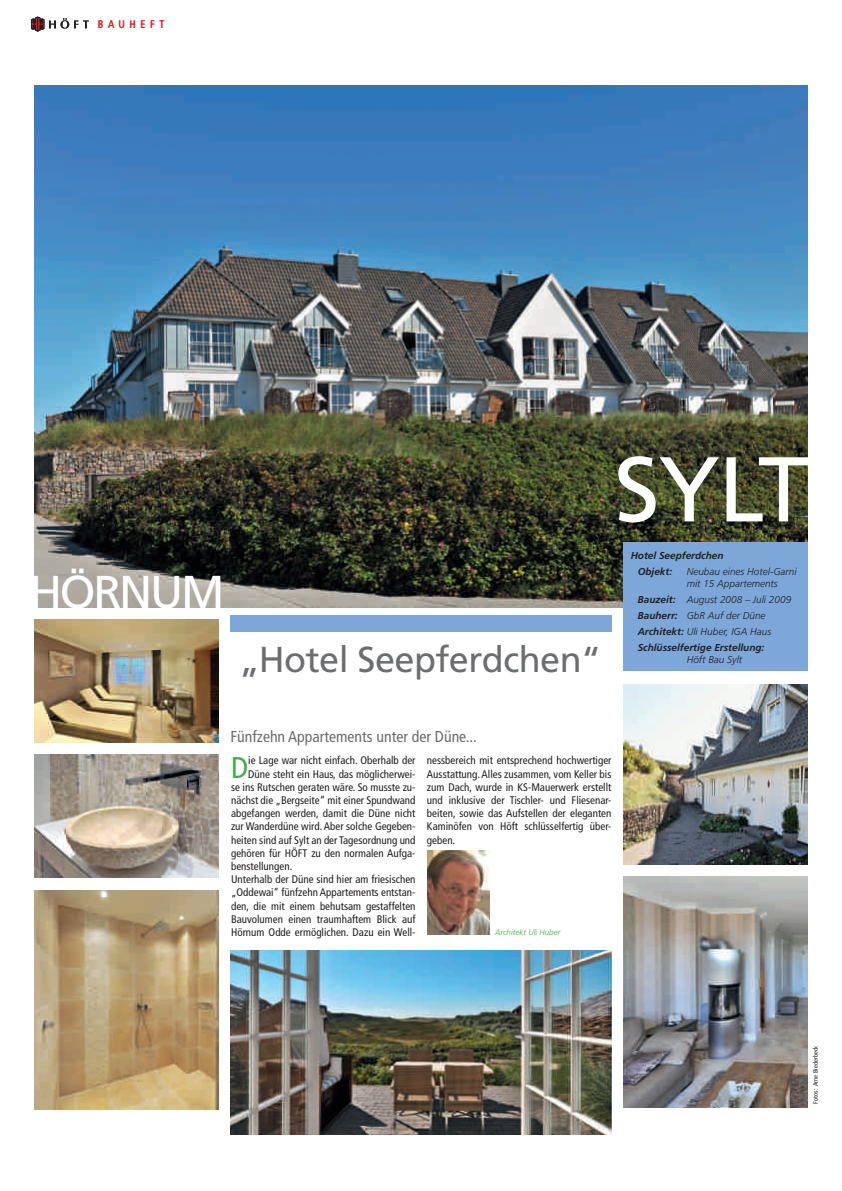
<style>
.page{position:relative;width:842px;height:1191px;background:#fff}
.page>*{position:absolute;margin:0;border:0;box-sizing:border-box;transform-origin:0 0}
.t1{font:91.9px "Frutiger";color:#fff}
.t2{font:46px "Frutiger";letter-spacing:-.05em;color:#fff}
.t3{font:36px "Frutiger";letter-spacing:-.015em;color:#6c6d70}
.t4{font:condensed 29.9px "Frutiger";color:#40ae49}
.t5{font:condensed 15.8px "Frutiger";color:#6c6d70}
.t6{font:condensed 11px/13.2px "Frutiger";color:#231f20;text-align:justify}
.t7{font:condensed 11px "Frutiger";letter-spacing:.42em;color:#ee1d23}
.t8{font:italic 700 10px/16px "Frutiger";color:#231f20}
.t9{font:italic 300 10px/12px "Frutiger";color:#231f20}
.t10{font:italic 300 8px "Frutiger";color:#40ae49}
.t11{font:condensed 6.5px "Frutiger";color:#231f20}
.s1{font-weight:300}
</style>
<div class="page">
<img style="left:34px;top:85px;width:774px;height:523px">
<div style="left:623px;top:542px;width:185px;height:129px;background:#7ca7d8"></div>
<svg style="left:31px;top:17px;width:58px;height:14px"></svg>
<img style="left:623px;top:684px;width:185px;height:180px">
<img style="left:230px;top:950px;width:381px;height:184px">
<img style="left:34px;top:754px;width:184px;height:123px">
<img style="left:34px;top:619px;width:184px;height:124px">
<img style="left:623px;top:876px;width:185px;height:231px">
<img style="left:34px;top:890px;width:184px;height:219px">
<div style="left:230px;top:615px;width:382px;height:16px;background:#7ca7d8"></div>
<img style="left:427px;top:850px;width:62px;height:84px">
<p class="t7" style="left:98px;top:18px;width:68px">BAUHEFT</p>
<h2 class="t2" style="left:29px;top:565px;width:197px">HÖRNUM</h2>
<h3 class="t3" style="left:239px;top:638px;width:363px">„Hotel Seepferdchen“</h3>
<h1 class="t1" style="left:614px;top:435px;width:197px">SYLT</h1>
<p class="t8" style="left:638px;top:548px;width:87px;text-indent:-7px">Hotel Seepferdchen<br>Objekt:</p>
<p class="t9" style="left:687px;top:566px;width:112px">Neubau eines Hotel-Garni mit 15 Appartements</p>
<p class="t8" style="left:638px;top:592px;width:155px">Bauzeit: <span class="s1">August 2008 – Juli 2009<br></span>Bauherr: <span class="s1">GbR Auf der Düne<br></span>Architekt: <span class="s1">Uli Huber, IGA Haus<br></span>Schlüsselfertige Erstellung:</p>
<p class="t9" style="left:687px;top:654px;width:57px">Höft Bau Sylt</p>
<h3 class="t5" style="left:230px;top:727px;width:248px">Fünfzehn Appartements unter der Düne...</h3>
<h3 class="t4" style="left:231px;top:750px;width:19px">D</h3>
<p class="t6" style="left:248px;top:754px;width:169px">ie Lage war nicht einfach. Oberhalb der</p>
<p class="t6" style="left:248px;top:767px;width:169px">Düne steht ein Haus, das möglicherwei-</p>
<p class="t6" style="left:231px;top:780px;width:186px">se ins Rutschen geraten wäre. So musste zu-</p>
<p class="t6" style="left:231px;top:793px;width:186px">nächst die „Bergseite“ mit einer Spundwand</p>
<p class="t6" style="left:231px;top:807px;width:186px">abgefangen werden, damit die Düne nicht</p>
<p class="t6" style="left:231px;top:820px;width:186px">zur Wanderdüne wird.Aber solche Gegeben-</p>
<p class="t6" style="left:231px;top:833px;width:186px">heiten sind auf Sylt an der Tagesordnung und</p>
<p class="t6" style="left:231px;top:846px;width:186px">gehören für HÖFT zu den normalen Aufga-</p>
<p class="t6" style="left:231px;top:859px;width:63px">benstellungen.</p>
<p class="t6" style="left:231px;top:873px;width:186px">Unterhalb der Düne sind hier am friesischen</p>
<p class="t6" style="left:231px;top:886px;width:186px">„Oddewai“ fünfzehn Appartements entstan-</p>
<p class="t6" style="left:231px;top:899px;width:186px">den, die mit einem behutsam gestaffelten</p>
<p class="t6" style="left:231px;top:912px;width:186px">Bauvolumen einen traumhaftem Blick auf</p>
<p class="t6" style="left:231px;top:925px;width:186px">Hörnum Odde ermöglichen. Dazu ein Well-</p>
<p class="t6" style="left:427px;top:754px;width:186px">nessbereich mit entsprechend hochwertiger Ausstattung.Alles zusammen, vom Keller bis zum Dach, wurde in KS-Mauerwerk erstellt und inklusive der Tischler- und Fliesenar&shy;beiten, sowie das Aufstellen der eleganten Kaminöfen von Höft schlüsselfertig über&shy;geben.</p>
<p class="t10" style="left:495px;top:927px;width:67px">Architekt Uli Huber</p>
<p class="t11" style="left:812px;top:1103px;width:59px;rotate:-90deg">Fotos: Arne Biederbeck</p>
</div>
